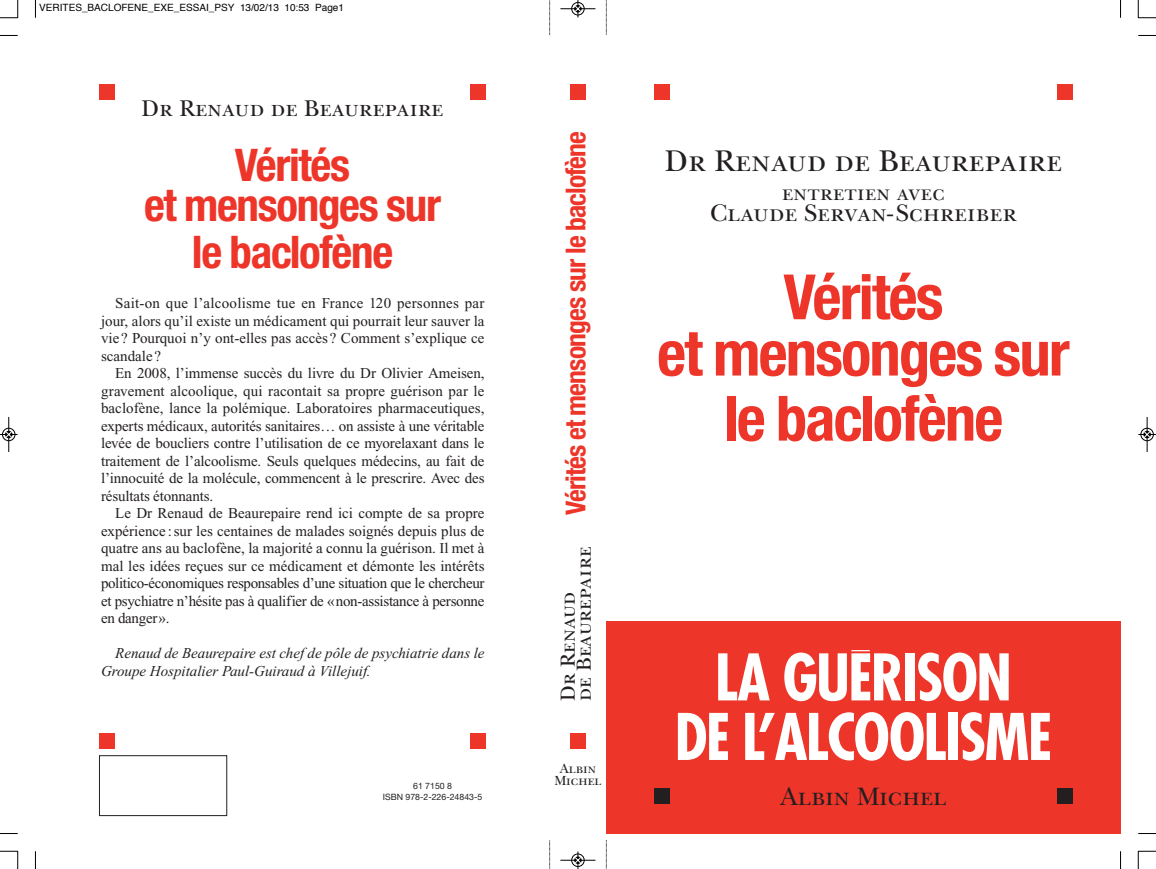
<style>
.page{position:relative;width:1156px;height:869px;background:#fff}
.page>*{position:absolute;margin:0;border:0;box-sizing:border-box;transform-origin:0 0}
.t1{font:700 condensed 62.5px/56.2px "Helvetica Neue";letter-spacing:-.03em;color:#ee3529;text-align:center}
.t2{font:700 condensed 62.38px/59.5px "Futura";letter-spacing:-.03em;color:#fff;text-align:center}
.t3{font:700 condensed 45px/40px "Helvetica Neue";letter-spacing:-.03em;color:#ee3529;text-align:center}
.t4{font:31.25px "New Baskerville SC";letter-spacing:.01em;color:#231f20}
.t5{font:700 condensed 27.5px "Helvetica Neue";letter-spacing:-.03em;color:#ee3529}
.t6{font:26.25px "New Baskerville SC";color:#231f20}
.t7{font:25px "New Baskerville SC";letter-spacing:.01em;color:#231f20}
.t8{font:23.75px "New Baskerville SC";letter-spacing:.01em;color:#231f20}
.t9{font:22.5px "New Baskerville SC";letter-spacing:.01em;color:#231f20}
.t10{font:21.25px "New Baskerville SC";letter-spacing:.01em;color:#231f20}
.t11{font:15px/17.5px "Times New Roman";letter-spacing:-.01em;color:#231f20;text-align:justify}
.t12{font:italic 15px/17.5px "Times New Roman";color:#231f20}
.t13{font:13.75px/12.5px "New Baskerville SC";color:#231f20;text-align:center}
.t14{font:10px "Helvetica";color:#000}
.t15{font:8.75px/10.5px "Helvetica Neue";color:#231f20;text-align:center}
</style>
<div class="page">
<svg style="left:549px;top:0;width:1px;height:35px"></svg>
<svg style="left:606px;top:0;width:1px;height:35px"></svg>
<svg style="left:549px;top:840px;width:1px;height:28px"></svg>
<svg style="left:606px;top:840px;width:1px;height:28px"></svg>
<div style="left:99px;top:84px;width:15px;height:15px;background:#ee3529"></div>
<div style="left:470px;top:84px;width:15px;height:15px;background:#ee3529"></div>
<div style="left:99px;top:732px;width:15px;height:16px;background:#ee3529"></div>
<div style="left:470px;top:732px;width:15px;height:16px;background:#ee3529"></div>
<div style="left:570px;top:732px;width:15px;height:16px;background:#ee3529"></div>
<div style="left:99px;top:755px;width:128px;height:60px;border:1px solid #231f20"></div>
<div style="left:570px;top:84px;width:15px;height:15px;background:#ee3529"></div>
<div style="left:654px;top:84px;width:15px;height:15px;background:#ee3529"></div>
<div style="left:1057px;top:84px;width:15px;height:15px;background:#ee3529"></div>
<div style="left:606px;top:620px;width:514px;height:213px;background:#ee3529"></div>
<div style="left:654px;top:788px;width:15px;height:15px;background:#231f20"></div>
<div style="left:1057px;top:788px;width:15px;height:15px;background:#231f20"></div>
<svg style="left:851px;top:650px;width:18px;height:1px"></svg>
<svg style="left:35px;top:0;width:1px;height:18px"></svg>
<svg style="left:0;top:35px;width:18px;height:1px"></svg>
<svg style="left:1138px;top:35px;width:17px;height:1px"></svg>
<svg style="left:35px;top:851px;width:1px;height:17px"></svg>
<svg style="left:0;top:0;width:19px;height:19px"></svg>
<svg style="left:1137px;top:0;width:18px;height:19px"></svg>
<svg style="left:0;top:850px;width:19px;height:18px"></svg>
<svg style="left:1137px;top:850px;width:18px;height:18px"></svg>
<hr style="left:560px;top:9px;width:35px;height:1px;background:#000">
<div style="left:571px;top:2px;width:13px;height:13px;border:1px solid #000;border-radius:50%"></div>
<svg style="left:574px;top:0;width:7px;height:17px"></svg>
<hr style="left:560px;top:859px;width:35px;height:1px;background:#000">
<div style="left:571px;top:853px;width:13px;height:13px;border:1px solid #000;border-radius:50%"></div>
<svg style="left:574px;top:851px;width:7px;height:17px"></svg>
<div style="left:2px;top:427px;width:13px;height:14px;border:1px solid #fff;border-radius:50%"></div>
<hr style="left:9px;top:417px;width:1px;height:35px;background:#000">
<div style="left:2px;top:428px;width:13px;height:12px;border:1px solid #000;border-radius:50%"></div>
<svg style="left:0;top:431px;width:18px;height:6px"></svg>
<div style="left:1140px;top:427px;width:13px;height:14px;border:1px solid #fff;border-radius:50%"></div>
<hr style="left:1146px;top:417px;width:1px;height:35px;background:#000">
<div style="left:1140px;top:428px;width:13px;height:12px;border:1px solid #000;border-radius:50%"></div>
<svg style="left:1138px;top:431px;width:17px;height:6px"></svg>
<p class="t14" style="left:39px;top:4px;width:306px">VERITES_BACLOFENE_EXE_ESSAI_PSY 13/02/13 10:53 Page1</p>
<h3 class="t8" style="left:142px;top:100px;width:303px">Dr Renaud de Beaurepaire</h3>
<h3 class="t3" style="left:144px;top:149px;width:298px">Vérités<br>et mensonges sur</h3>
<h3 class="t3" style="left:192px;top:235px;width:203px">le baclofène</h3>
<p class="t11" style="left:101px;top:295px;width:385px;text-indent:14px">Sait-on que l’alcoolisme tue en France 120 personnes par jour, alors qu’il existe un médicament qui pourrait leur sauver la vie ? Pourquoi n’y ont-elles pas accès ? Comment s’explique ce scandale ?</p>
<p class="t11" style="left:101px;top:365px;width:385px;text-indent:14px">En 2008, l’immense succès du livre du Dr Olivier Ameisen, gravement alcoolique, qui racontait sa propre guérison par le baclofène, lance la polémique. Laboratoires pharmaceutiques, experts médicaux, autorités sanitaires… on assiste à une véritable levée de boucliers contre l’utilisation de ce myorelaxant dans le traitement de l’alcoolisme. Seuls quelques médecins, au fait de l’innocuité de la molécule, commencent à le prescrire. Avec des résultats étonnants.</p>
<p class="t11" style="left:101px;top:505px;width:385px;text-indent:14px">Le Dr Renaud de Beaurepaire rend ici compte de sa propre expérience :sur les centaines de malades soignés depuis plus de quatre ans au baclofène, la majorité a connu la guérison. Il met à mal les idées reçues sur ce médicament et démonte les intérêts politico-économiques responsables d’une situation que le chercheur et psychiatre n’hésite pas à qualifier de «non-assistance à personne en danger».</p>
<p class="t12" style="left:101px;top:645px;width:385px;text-indent:14px">Renaud de Beaurepaire est chef de pôle de psychiatrie dans le<br>Groupe Hospitalier Paul-Guiraud à Villejuif.</p>
<p class="t15" style="left:383px;top:781px;width:101px">61 7150 8<br>ISBN 978-2-226-24843-5</p>
<h3 class="t5" style="left:565px;top:700px;width:571px;rotate:-90deg"><sub>de</sub> <sub>Beaurepaire</sub> Vérités et mensonges sur le baclofène</h3>
<h3 class="t10" style="left:560px;top:700px;width:111px;rotate:-90deg">Dr Renaud</h3>
<p class="t13" style="left:554px;top:763px;width:48px">Albin<br>Michel</p>
<h3 class="t4" style="left:664px;top:149px;width:398px">Dr Renaud de Beaurepaire</h3>
<h3 class="t9" style="left:781px;top:184px;width:164px">entretien avec</h3>
<h3 class="t7" style="left:710px;top:204px;width:308px">Claude Servan-Schreiber</h3>
<h1 class="t1" style="left:657px;top:274px;width:414px">Vérités<br>et mensonges sur</h1>
<h1 class="t1" style="left:723px;top:395px;width:281px">le baclofène</h1>
<h2 class="t2" style="left:674px;top:653px;width:379px">LA GUERISON<br>DE L’ALCOOLISME</h2>
<h3 class="t6" style="left:780px;top:786px;width:167px">Albin Michel</h3>
</div>
